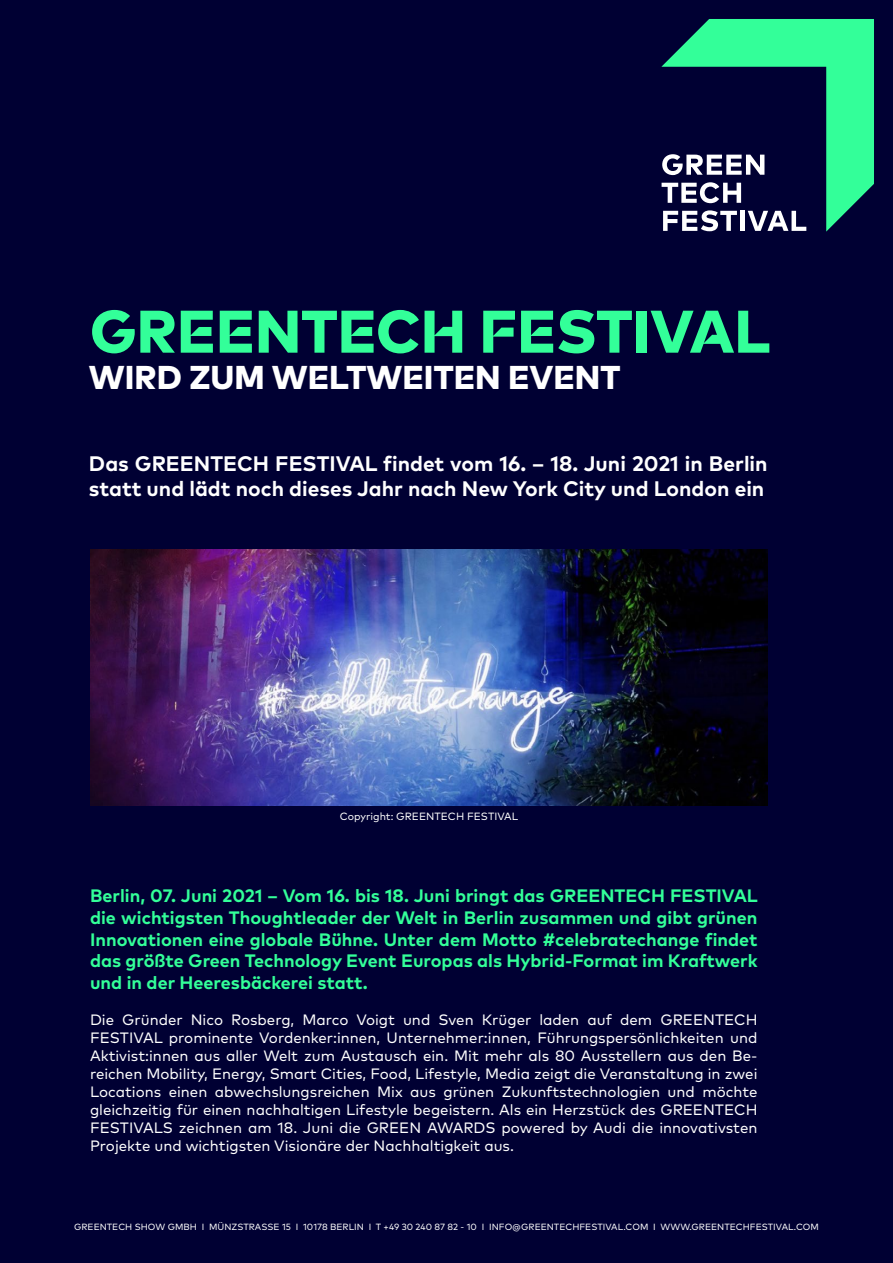
<style>
.page{position:relative;width:893px;height:1263px;background:#003}
.page>*{position:absolute;margin:0;border:0;box-sizing:border-box;transform-origin:0 0}
.t1{font:800 60px "Markfor Neogreen";color:#3f9}
.t2{font:800 33px "Markfor Neogreen";color:#fff}
.t3{font:700 21px/25.2px "Mark Pro";color:#fff}
.t4{font:700 18px/21.6px "Mark Pro";color:#3f9;text-align:justify}
.t5{font:15px/18px "Mark Pro";color:#fff;text-align:justify}
.t6{font:10.5px "Mark Pro";color:#fff}
.t7{font:9px "Mark Pro";color:#fff}
</style>
<div class="page">
<svg style="left:661px;top:19px;width:213px;height:213px"></svg>
<img style="left:90px;top:550px;width:678px;height:256px">
<h1 class="t1" style="left:90px;top:285px;width:682px">GREENTECH FESTIVAL</h1>
<h2 class="t2" style="left:89px;top:352px;width:533px">WIRD ZUM WELTWEITEN EVENT</h2>
<h3 class="t3" style="left:89px;top:449px;width:680px">Das GREENTECH FESTIVAL findet vom 16. – 18. Juni 2021 in Berlin statt und lädt noch dieses Jahr nach New York City und London ein</h3>
<p class="t6" style="left:340px;top:808px;width:180px">Copyright: GREENTECH FESTIVAL</p>
<p class="t4" style="left:90px;top:884px;width:669px">Berlin, 07. Juni 2021 – Vom 16. bis 18. Juni bringt das GREENTECH FESTIVAL die wichtigsten Thoughtleader der Welt in Berlin zusammen und gibt grünen Innovationen eine globale Bühne. Unter dem Motto #celebratechange findet das größte Green Technology Event Europas als Hybrid-Format im Kraftwerk und in der Heeresbäckerei statt.</p>
<p class="t5" style="left:90px;top:1009px;width:669px">Die Gründer Nico Rosberg, Marco Voigt und Sven Krüger laden auf dem GREENTECH FESTIVAL prominente Vordenker:innen, Unternehmer:innen, Führungspersönlichkeiten und Aktivist:innen aus aller Welt zum Austausch ein. Mit mehr als 80 Ausstellern aus den Be&shy;reichen Mobility, Energy, Smart Cities, Food, Lifestyle, Media zeigt die Veranstaltung in zwei Locations einen abwechslungsreichen Mix aus grünen Zukunftstechnologien und möchte gleichzeitig für einen nachhaltigen Lifestyle begeistern. Als ein Herzstück des GREENTECH FESTIVALS zeichnen am 18. Juni die GREEN AWARDS powered by Audi die innovativsten Projekte und wichtigsten Visionäre der Nachhaltigkeit aus.</p>
<p class="t7" style="left:74px;top:1220px;width:746px">GREENTECH SHOW GMBH I MÜNZSTRASSE 15 I 10178 BERLIN I T +49 30 240 87 82 - 10 I INFO@GREENTECHFESTIVAL.COM I WWW.GREENTECHFESTIVAL.COM</p>
</div>
